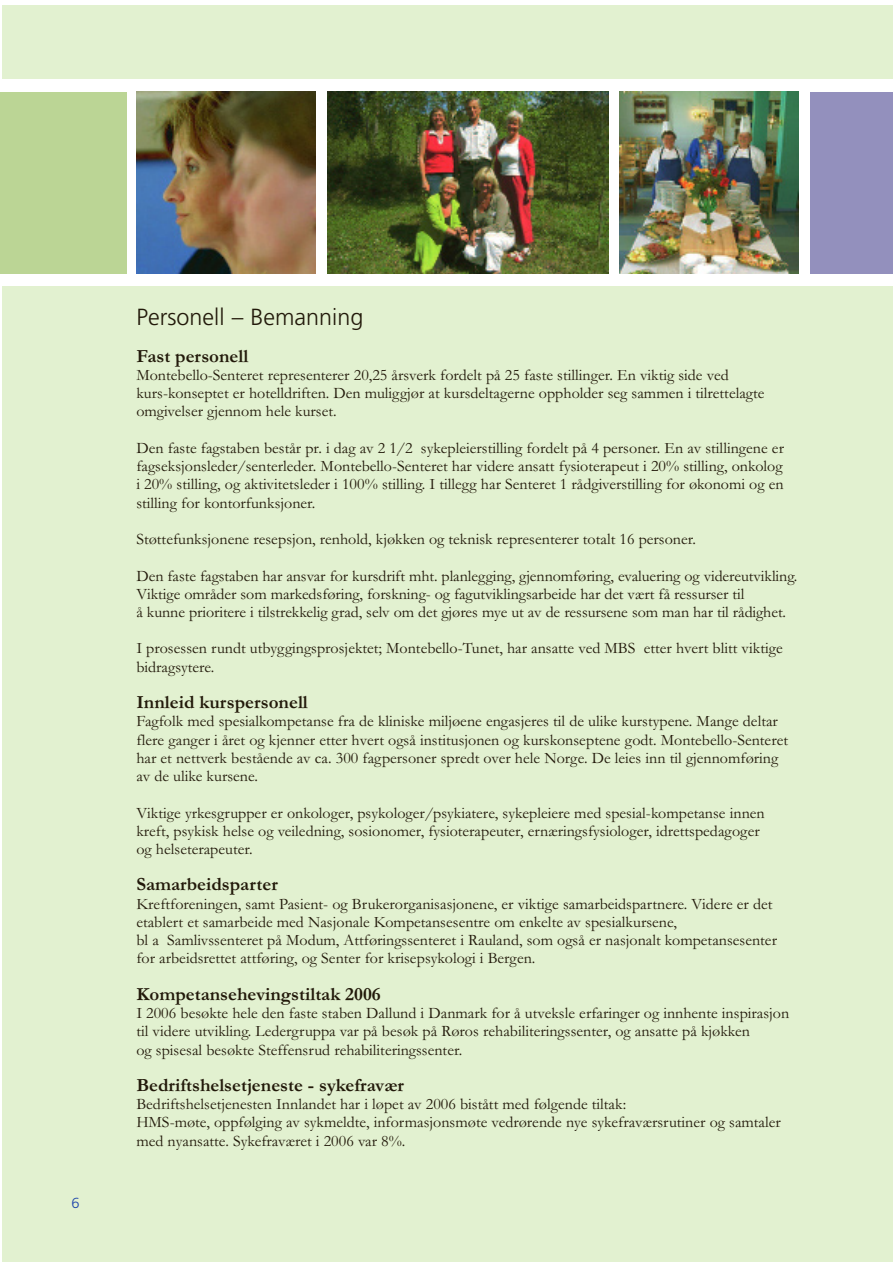
<style>
.page{position:relative;width:893px;height:1263px;background:#fff}
.page>*{position:absolute;margin:0;border:0;box-sizing:border-box;transform-origin:0 0}
.t1{font:300 23.4px "Frutiger";color:#22190a}
.t2{font:700 18.9px "Garamond";color:#22190a}
.t3{font:16.05px/18.3px "Garamond";color:#22190a}
.t4{font:300 14.55px "Frutiger";color:#1c44aa}
</style>
<div class="page">
<div style="left:3px;top:5px;width:890px;height:1257px;background:#e2f1d0"></div>
<div style="left:0;top:80px;width:881px;height:206px;background:#fff"></div>
<div style="left:0;top:92px;width:126px;height:182px;background:#bbd595"></div>
<img style="left:136px;top:92px;width:180px;height:182px">
<img style="left:619px;top:92px;width:179px;height:182px">
<div style="left:810px;top:92px;width:71px;height:182px;background:#9390bd"></div>
<img style="left:328px;top:92px;width:281px;height:182px">
<div style="left:881px;top:80px;width:12px;height:206px;background:#fff"></div>
<div style="left:878px;top:92px;width:15px;height:182px;background:#9390bd"></div>
<p class="t4" style="left:71px;top:1197px;width:10px">6</p>
<h1 class="t1" style="left:136px;top:308px;width:228px">Personell – Bemanning</h1>
<p class="t2" style="left:136px;top:350px;width:113px">Fast personell</p>
<p class="t3" style="left:136px;top:368px;width:629px">Montebello-Senteret representerer 20,25 årsverk fordelt på 25 faste stillinger. En viktig side ved kurs-konseptet er hotelldriften. Den muliggjør at kursdeltagerne oppholder seg sammen i tilrettelagte omgivelser gjennom hele kurset.</p>
<p class="t3" style="left:136px;top:440px;width:649px;text-align:justify">Den faste fagstaben består pr. i dag av 2 1/2 sykepleierstilling fordelt på 4 personer. En av stillingene er fagseksjonsleder/senterleder. Montebello-Senteret har videre ansatt fysioterapeut i 20% stilling, onkolog i 20% stilling, og aktivitetsleder i 100% stilling. I tillegg har Senteret 1 rådgiverstilling for økonomi og en stilling for kontorfunksjoner.</p>
<p class="t3" style="left:136px;top:532px;width:561px">Støttefunksjonene resepsjon, renhold, kjøkken og teknisk representerer totalt 16 personer.</p>
<p class="t3" style="left:136px;top:568px;width:662px">Den faste fagstaben har ansvar for kursdrift mht. planlegging, gjennomføring, evaluering og videreutvikling.<br>Viktige områder som markedsføring, forskning- og fagutviklingsarbeide har det vært få ressurser til<br>å kunne prioritere i tilstrekkelig grad, selv om det gjøres mye ut av de ressursene som man har til rådighet.</p>
<p class="t3" style="left:136px;top:641px;width:648px">I prosessen rundt utbyggingsprosjektet; Montebello-Tunet, har ansatte ved MBS etter hvert blitt viktige bidragsytere.</p>
<p class="t2" style="left:136px;top:696px;width:173px">Innleid kurspersonell</p>
<p class="t3" style="left:136px;top:714px;width:653px">Fagfolk med spesialkompetanse fra de kliniske miljøene engasjeres til de ulike kurstypene. Mange deltar flere ganger i året og kjenner etter hvert også institusjonen og kurskonseptene godt. Montebello-Senteret har et nettverk bestående av ca. 300 fagpersoner spredt over hele Norge. De leies inn til gjennomføring av de ulike kursene.</p>
<p class="t3" style="left:136px;top:805px;width:630px">Viktige yrkesgrupper er onkologer, psykologer/psykiatere, sykepleiere med spesial-kompetanse innen kreft, psykisk helse og veiledning, sosionomer, fysioterapeuter, ernæringsfysiologer, idrettspedagoger og helseterapeuter.</p>
<p class="t2" style="left:136px;top:879px;width:143px">Samarbeidsparter</p>
<p class="t3" style="left:136px;top:896px;width:642px">Kreftforeningen, samt Pasient- og Brukerorganisasjonene, er viktige samarbeidspartnere. Videre er det etablert et samarbeide med Nasjonale Kompetansesentre om enkelte av spesialkursene,<br>bl a Samlivssenteret på Modum, Attføringssenteret i Rauland, som også er nasjonalt kompetansesenter for arbeidsrettet attføring, og Senter for krisepsykologi i Bergen.</p>
<p class="t2" style="left:136px;top:988px;width:246px">Kompetansehevingstiltak 2006</p>
<p class="t3" style="left:136px;top:1006px;width:654px">I 2006 besøkte hele den faste staben Dallund i Danmark for å utveksle erfaringer og innhente inspirasjon til videre utvikling. Ledergruppa var på besøk på Røros rehabiliteringssenter, og ansatte på kjøkken<br>og spisesal besøkte Steffensrud rehabiliteringssenter.</p>
<p class="t2" style="left:136px;top:1079px;width:269px">Bedriftshelsetjeneste - sykefravær</p>
<p class="t3" style="left:136px;top:1097px;width:646px">Bedriftshelsetjenesten Innlandet har i løpet av 2006 bistått med følgende tiltak:<br>HMS-møte, oppfølging av sykmeldte, informasjonsmøte vedrørende nye sykefraværsrutiner og samtaler med nyansatte. Sykefraværet i 2006 var 8%.</p>
</div>
